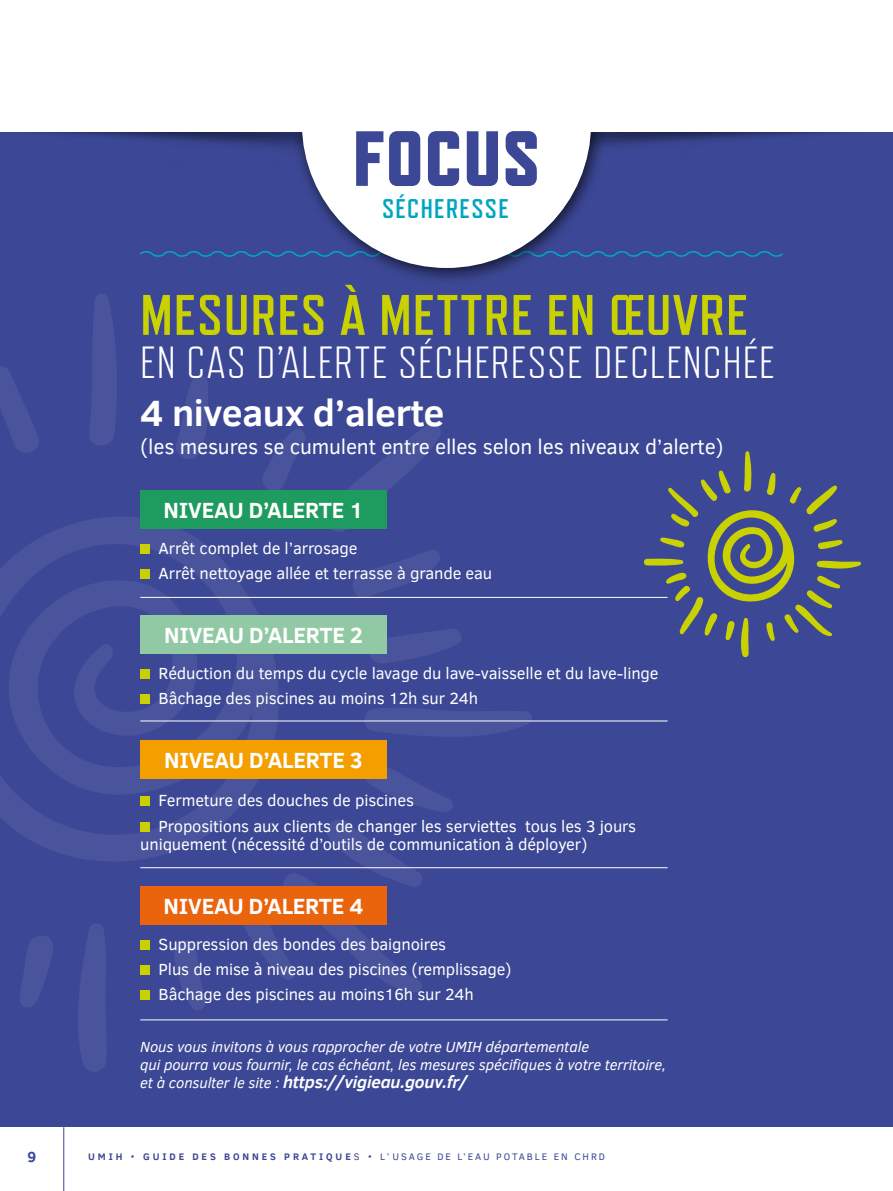
<style>
.page{position:relative;width:893px;height:1191px;background:#fff}
.page>*{position:absolute;margin:0;border:0;box-sizing:border-box;transform-origin:0 0}
.t1{font:800 78px "Refrigerator Deluxe";letter-spacing:.02em;color:#3c4895}
.t2{font:700 57px "Refrigerator Deluxe";letter-spacing:.02em;color:#c9d200}
.t3{font:300 45px "Refrigerator Deluxe";letter-spacing:.02em;color:#fff}
.t4{font:700 37.5px "Clear Sans";letter-spacing:-.01em;color:#fff}
.t5{font:700 27px "Refrigerator Deluxe";letter-spacing:.05em;color:#00a6c0}
.t6{font:700 22.5px "Clear Sans";letter-spacing:-.01em;color:#fff}
.t7{font:21px "Clear Sans";letter-spacing:-.01em;color:#fff}
.t8{font:italic 700 17.25px "Clear Sans";letter-spacing:-.01em;color:#fff}
.t9{font:16.5px/25px "Clear Sans";letter-spacing:-.01em;color:#fff}
.t10{font:italic 15px/18px "Clear Sans";letter-spacing:-.01em;color:#fff}
.t11{font:700 15px "Clear Sans";color:#3c4895}
.t12{font:9.75px "Clear Sans";letter-spacing:.2em;color:#3c4895}
.s1{font-weight:400;font-size:15px}
.s2{font-weight:700}
</style>
<div class="page">
<div style="left:0;top:132px;width:893px;height:995px;background:#3c4895"></div>
<svg style="left:0;top:517px;width:293px;height:352px"></svg>
<svg style="left:364px;top:708px;width:168px;height:28px"></svg>
<svg style="left:89px;top:294px;width:28px;height:151px"></svg>
<svg style="left:78px;top:924px;width:28px;height:148px"></svg>
<svg style="left:332px;top:424px;width:109px;height:108px"></svg>
<svg style="left:352px;top:550px;width:89px;height:47px"></svg>
<svg style="left:370px;top:629px;width:91px;height:34px"></svg>
<svg style="left:241px;top:768px;width:212px;height:224px"></svg>
<svg style="left:175px;top:941px;width:30px;height:69px"></svg>
<svg style="left:263px;top:430px;width:42px;height:60px"></svg>
<svg style="left:176px;top:376px;width:32px;height:83px"></svg>
<svg style="left:0;top:367px;width:38px;height:86px"></svg>
<svg style="left:20px;top:936px;width:33px;height:71px"></svg>
<svg style="left:140px;top:251px;width:643px;height:6px"></svg>
<hr style="left:64px;top:1127px;width:1px;height:64px;background:#3c4895">
<div style="left:290px;top:0;width:318px;height:285px;background:#000;opacity:.72"></div>
<svg style="left:302px;top:132px;width:289px;height:136px;background:#d0d3e3"></svg>
<div style="left:0;top:0;width:893px;height:132px;background:#fff"></div>
<svg style="left:644px;top:451px;width:217px;height:206px"></svg>
<div style="left:140px;top:490px;width:247px;height:39px;background:#1e9b5f"></div>
<div style="left:140px;top:544px;width:10px;height:10px;background:#c9d200"></div>
<div style="left:140px;top:569px;width:10px;height:10px;background:#c9d200"></div>
<div style="left:140px;top:615px;width:247px;height:39px;background:#91c9a5"></div>
<div style="left:140px;top:669px;width:10px;height:10px;background:#c9d200"></div>
<div style="left:140px;top:694px;width:10px;height:10px;background:#c9d200"></div>
<div style="left:140px;top:740px;width:247px;height:39px;background:#f49e00"></div>
<div style="left:140px;top:795px;width:10px;height:10px;background:#c9d200"></div>
<div style="left:140px;top:822px;width:10px;height:10px;background:#c9d200"></div>
<div style="left:140px;top:886px;width:247px;height:39px;background:#ea640d"></div>
<div style="left:140px;top:940px;width:10px;height:10px;background:#c9d200"></div>
<div style="left:140px;top:965px;width:10px;height:10px;background:#c9d200"></div>
<div style="left:140px;top:990px;width:10px;height:10px;background:#c9d200"></div>
<hr style="left:140px;top:597px;width:528px;height:1px;background:#fff">
<hr style="left:140px;top:720px;width:528px;height:1px;background:#fff">
<hr style="left:140px;top:867px;width:528px;height:1px;background:#fff">
<hr style="left:140px;top:1019px;width:528px;height:1px;background:#fff">
<p class="t11" style="left:27px;top:1145px;width:10px">9</p>
<h1 class="t1" style="left:353px;top:112px;width:188px">FOCUS</h1>
<h3 class="t5" style="left:382px;top:194px;width:128px">SÉCHERESSE</h3>
<h2 class="t2" style="left:140px;top:284px;width:609px">MESURES À METTRE EN ŒUVRE</h2>
<h3 class="t3" style="left:140px;top:338px;width:636px">EN CAS D’ALERTE SÉCHERESSE DECLENCHÉE</h3>
<h3 class="t4" style="left:140px;top:385px;width:306px">4 niveaux d’alerte</h3>
<p class="t7" style="left:140px;top:432px;width:585px">(les mesures se cumulent entre elles selon les niveaux d’alerte)</p>
<h3 class="t6" style="left:164px;top:493px;width:201px">NIVEAU D’ALERTE 1</h3>
<p class="t9" style="left:159px;top:535px;width:335px">Arrêt complet de l’arrosage<br>Arrêt nettoyage allée et terrasse à grande eau</p>
<h3 class="t6" style="left:164px;top:618px;width:201px">NIVEAU D’ALERTE 2</h3>
<p class="t9" style="left:159px;top:660px;width:501px">Réduction du temps du cycle lavage du lave-vaisselle et du lave-linge<br>Bâchage des piscines au moins 12h sur 24h</p>
<h3 class="t6" style="left:164px;top:744px;width:201px">NIVEAU D’ALERTE 3</h3>
<p class="t9" style="left:159px;top:786px;width:479px;line-height:26.5px">Fermeture des douches de piscines<br>Propositions aux clients de changer les serviettes tous les 3 jours</p>
<p class="t9" style="left:140px;top:831px;width:449px">uniquement (nécessité d’outils de communication à déployer)</p>
<h3 class="t6" style="left:164px;top:890px;width:201px">NIVEAU D’ALERTE 4</h3>
<p class="t9" style="left:159px;top:931px;width:355px">Suppression des bondes des baignoires<br>Plus de mise à niveau des piscines (remplissage)<br>Bâchage des piscines au moins16h sur 24h</p>
<p class="t10" style="left:140px;top:1037px;width:527px">Nous vous invitons à vous rapprocher de votre UMIH départementale<br>qui pourra vous fournir, le cas échéant, les mesures spécifiques à votre territoire,</p>
<p class="t8" style="left:140px;top:1069px;width:329px"><span class="s1">et à consulter le site :</span> https://vigieau.gouv.fr/</p>
<p class="t12" style="left:88px;top:1150px;width:519px"><span class="s2">UMIH</span> • <span class="s2">GUIDE DES BONNES PRATIQUE</span>S • L’USAGE DE L’EAU POTABLE EN CHRD</p>
</div>
